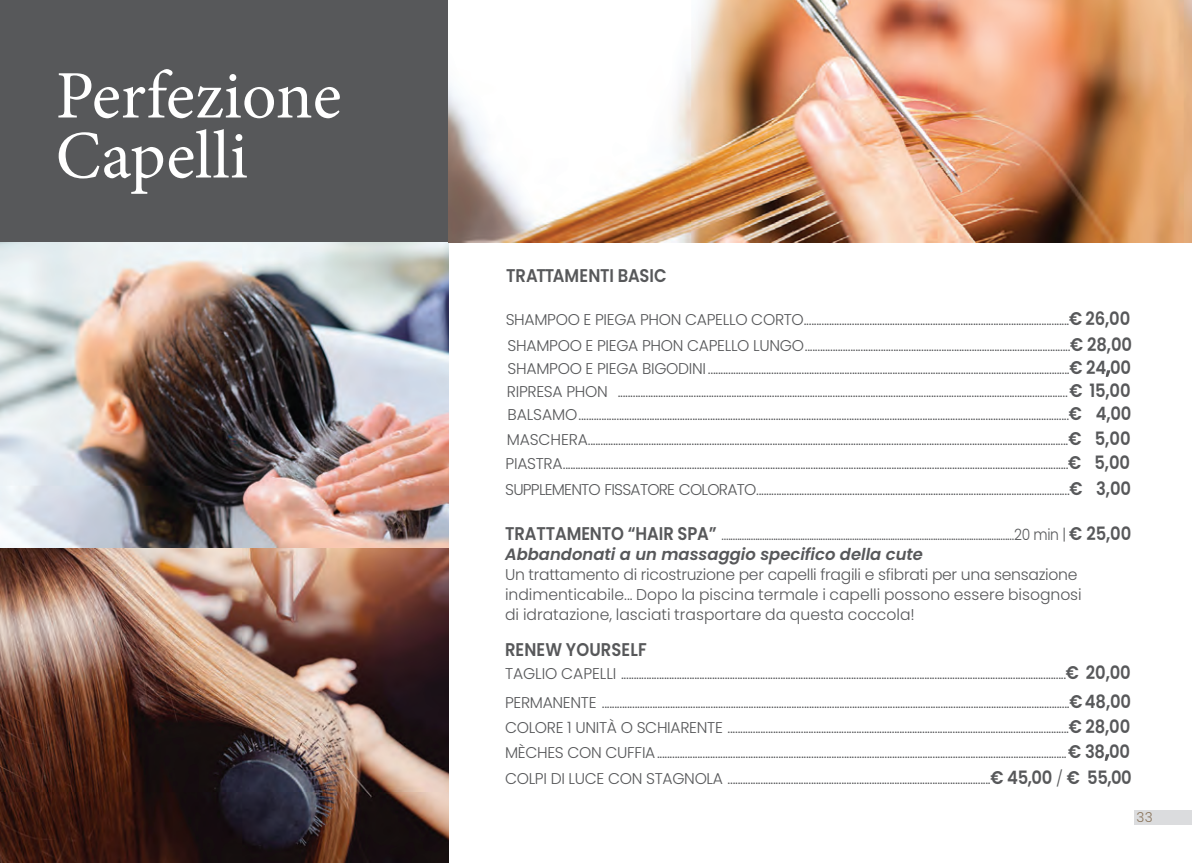
<style>
.page{position:relative;width:1192px;height:863px;background:#fff}
.page>*{position:absolute;margin:0;border:0;box-sizing:border-box;transform-origin:0 0}
.t1{font:68px/60px "Minion Pro";color:#fff}
.t2{font:600 18.4px "Poppins";letter-spacing:.005em;color:#57585a;scale:.89 1}
.t3{font:italic 600 16.4px "Poppins";color:#57585a}
.t4{font:300 15.6px/24.4px "Poppins";letter-spacing:-.02em;color:#57585a}
.t5{font:300 15.6px/19.8px "Poppins";color:#57585a}
.t6{font:300 15.6px "Poppins";letter-spacing:-.02em;color:#57585a;scale:.89 1}
.t7{font:300 15.6px "Poppins";letter-spacing:-.05em;color:#57585a}
.t8{font:300 13.6px "Poppins";color:#8a745b}
.s1{font-weight:600;font-size:18.4px}
</style>
<div class="page">
<div style="left:1134px;top:810px;width:58px;height:15px;background:#dbdcde"></div>
<div style="left:0;top:0;width:448px;height:863px;background:#57585a"></div>
<img style="left:0;top:243px;width:448px;height:620px">
<img style="left:448px;top:0;width:744px;height:243px">
<h1 class="t1" style="left:56px;top:66px;width:287px">Perfezione<br>Capelli</h1>
<p class="t2" style="left:506px;top:265px;width:182px">TRATTAMENTI BASIC</p>
<p class="t4" style="left:506px;top:306px;width:628px;line-height:26px">SHAMPOO E PIEGA PHON CAPELLO CORTO .........................................................................................................<span class="s1">€ 26,00<br></span>SHAMPOO E PIEGA PHON CAPELLO LUNGO .........................................................................................................<span class="s1">€ 28,00</span></p>
<p class="t4" style="left:508px;top:356px;width:625px">SHAMPOO E PIEGA BIGODINI ...............................................................................................................................................<span class="s1">€ 24,00</span></p>
<p class="t4" style="left:506px;top:402px;width:627px;text-align:justify">BALSAMO..................................................................................................................................................................................................<span class="s1">€ 4,00<br></span>MASCHERA..............................................................................................................................................................................................<span class="s1">€ 5,00<br></span>PIASTRA........................................................................................................................................................................................................<span class="s1">€ 5,00</span></p>
<p class="t7" style="left:505px;top:481px;width:627px">SUPPLEMENTO FISSATORE COLORATO............................................................................................................................<span class="s1">€ 3,00</span></p>
<p class="t6" style="left:505px;top:525px;width:705px"><span class="s1">TRATTAMENTO “HAIR SPA”</span> ..................................................................................................................................20 min | <span class="s1">€ 25,00</span></p>
<p class="t3" style="left:505px;top:544px;width:419px">Abbandonati a un massaggio specifico della cute</p>
<p class="t5" style="left:505px;top:564px;width:578px">Un trattamento di ricostruzione per capelli fragili e sfibrati per una sensazione indimenticabile... Dopo la piscina termale i capelli possono essere bisognosi di idratazione, lasciati trasportare da questa coccola!</p>
<p class="t2" style="left:505px;top:638px;width:161px">RENEW YOURSELF</p>
<p class="t4" style="left:505px;top:659px;width:628px;line-height:28.8px">TAGLIO CAPELLI ................................................................................................................................................................................<span class="s1">€ 20,00<br></span>PERMANENTE .........................................................................................................................................................................................<span class="s1">€ 48,00</span></p>
<p class="t4" style="left:505px;top:715px;width:628px;line-height:25.4px;text-align:justify">COLORE 1 UNITÀ O SCHIARENTE .......................................................................................................................................<span class="s1">€ 28,00<br></span>MÈCHES CON CUFFIA ..................................................................................................................................................................<span class="s1">€ 38,00<br></span>COLPI DI LUCE CON STAGNOLA ........................................................................................................<span class="s1">€ 45,00</span> / <span class="s1">€ 55,00</span></p>
<p class="t4" style="left:507px;top:380px;width:625px">RIPRESA PHON ..................................................................................................................................................................................<span class="s1">€ 15,00</span></p>
<p class="t8" style="left:1137px;top:810px;width:18px">33</p>
</div>
